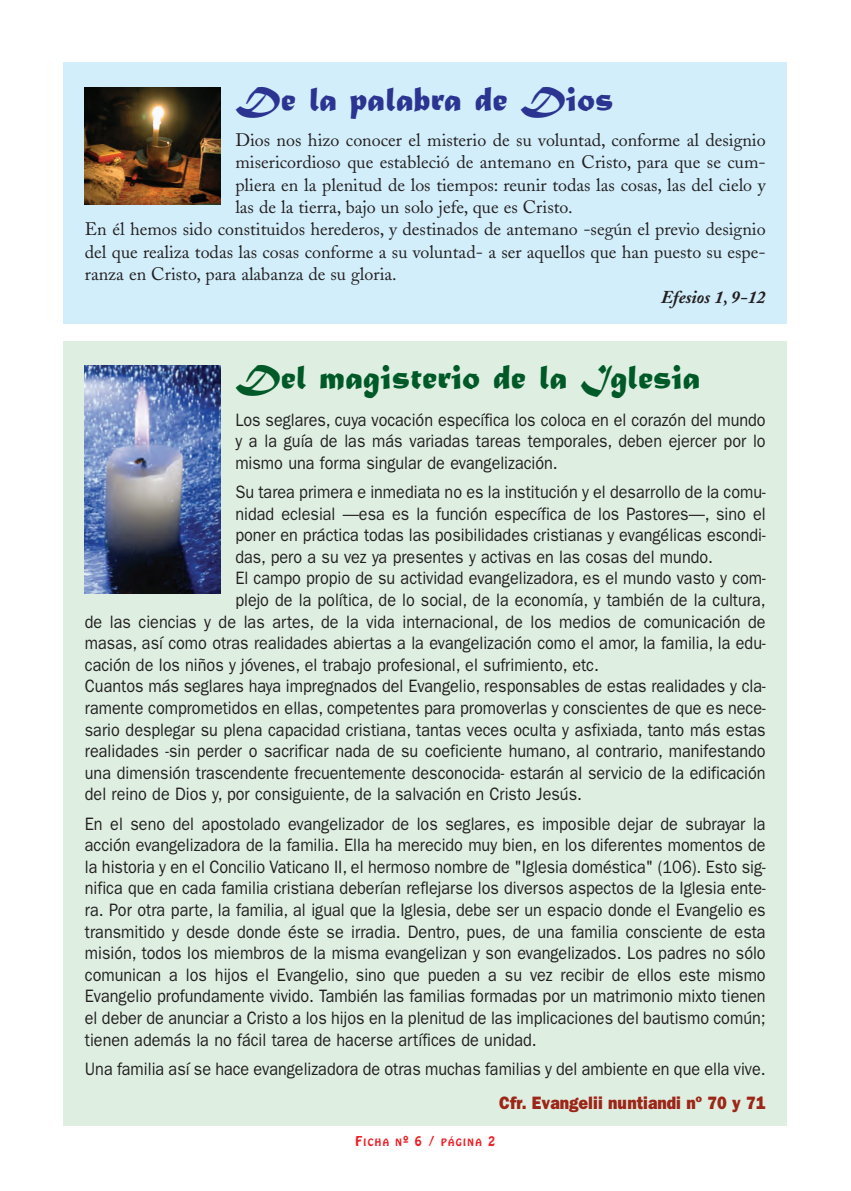
<style>
.page{position:relative;width:851px;height:1191px;background:#fff}
.page>*{position:absolute;margin:0;border:0;box-sizing:border-box;transform-origin:0 0}
.t1{font:36px "Matura MT Script Capitals";color:#005a27}
.t2{font:36px "Matura MT Script Capitals";color:#2c3491}
.t3{font:18px/21.6px "Franklin Gothic";color:#231f20;text-align:justify;scale:.9 1}
.t4{font:18px "Adobe Caslon";color:#231f20}
.t5{font:800 18px "Franklin Gothic";color:#9c2617;scale:.9 1}
.t6{font:italic 700 18px "Adobe Caslon";color:#231f20}
.t7{font:9px "Hobo";letter-spacing:.155em;color:#ee1e24}
.s1{font-size:12px}
</style>
<div class="page">
<div style="left:64px;top:341px;width:722px;height:784px;background:#deefe2"></div>
<div style="left:64px;top:62px;width:722px;height:262px;background:#d2eefa"></div>
<img style="left:85px;top:366px;width:135px;height:228px">
<img style="left:85px;top:87px;width:135px;height:118px">
<h1 class="t2" style="left:235px;top:79px;width:379px">De la palabra de Dios</h1>
<p class="t4" style="left:235px;top:132px;width:531px">Dios nos hizo conocer el misterio de su voluntad, conforme al designio</p>
<p class="t4" style="left:235px;top:155px;width:532px">misericordioso que estableció de antemano en Cristo, para que se cum-</p>
<p class="t4" style="left:235px;top:177px;width:532px">pliera en la plenitud de los tiempos: reunir todas las cosas, las del cielo y</p>
<p class="t4" style="left:235px;top:200px;width:339px">las de la tierra, bajo un solo jefe, que es Cristo.</p>
<p class="t4" style="left:85px;top:222px;width:682px">En él hemos sido constituidos herederos, y destinados de antemano -según el previo designio</p>
<p class="t4" style="left:85px;top:244px;width:682px">del que realiza todas las cosas conforme a su voluntad- a ser aquellos que han puesto su espe-</p>
<p class="t4" style="left:85px;top:267px;width:313px">ranza en Cristo, para alabanza de su gloria.</p>
<p class="t6" style="left:661px;top:289px;width:106px">Efesios 1, 9-12</p>
<h1 class="t1" style="left:235px;top:357px;width:466px">Del magisterio de la Iglesia</h1>
<p class="t3" style="left:235px;top:410px;width:590px">Los seglares, cuya vocación específica los coloca en el corazón del mundo y a la guía de las más variadas tareas temporales, deben ejercer por lo mismo una forma singular de evangelización.</p>
<p class="t3" style="left:235px;top:482px;width:590px">Su tarea primera e inmediata no es la institución y el desarrollo de la comu-</p>
<p class="t3" style="left:235px;top:504px;width:590px">nidad eclesial —esa es la función específica de los Pastores—, sino el</p>
<p class="t3" style="left:235px;top:526px;width:590px">poner en práctica todas las posibilidades cristianas y evangélicas escondi-</p>
<p class="t3" style="left:235px;top:547px;width:532px">das, pero a su vez ya presentes y activas en las cosas del mundo.</p>
<p class="t3" style="left:235px;top:569px;width:590px">El campo propio de su actividad evangelizadora, es el mundo vasto y com-</p>
<p class="t3" style="left:235px;top:590px;width:590px">plejo de la política, de lo social, de la economía, y también de la cultura,</p>
<p class="t3" style="left:85px;top:612px;width:757px">de las ciencias y de las artes, de la vida internacional, de los medios de comunicación de</p>
<p class="t3" style="left:85px;top:634px;width:757px">masas, así como otras realidades abiertas a la evangelización como el amor, la familia, la edu-</p>
<p class="t3" style="left:85px;top:655px;width:572px">cación de los niños y jóvenes, el trabajo profesional, el sufrimiento, etc.</p>
<p class="t3" style="left:85px;top:677px;width:757px">Cuantos más seglares haya impregnados del Evangelio, responsables de estas realidades y cla-</p>
<p class="t3" style="left:85px;top:698px;width:757px">ramente comprometidos en ellas, competentes para promoverlas y conscientes de que es nece-</p>
<p class="t3" style="left:85px;top:720px;width:757px">sario desplegar su plena capacidad cristiana, tantas veces oculta y asfixiada, tanto más estas</p>
<p class="t3" style="left:85px;top:742px;width:757px">realidades -sin perder o sacrificar nada de su coeficiente humano, al contrario, manifestando</p>
<p class="t3" style="left:85px;top:763px;width:757px">una dimensión trascendente frecuentemente desconocida- estarán al servicio de la edificación</p>
<p class="t3" style="left:85px;top:785px;width:553px">del reino de Dios y, por consiguiente, de la salvación en Cristo Jesús.</p>
<p class="t3" style="left:85px;top:814px;width:757px">En el seno del apostolado evangelizador de los seglares, es imposible dejar de subrayar la acción evangelizadora de la familia. Ella ha merecido muy bien, en los diferentes momentos de la historia y en el Concilio Vaticano II, el hermoso nombre de "Iglesia doméstica" (106). Esto sig&shy;nifica que en cada familia cristiana deberían reflejarse los diversos aspectos de la Iglesia ente&shy;ra. Por otra parte, la familia, al igual que la Iglesia, debe ser un espacio donde el Evangelio es transmitido y desde donde éste se irradia. Dentro, pues, de una familia consciente de esta misión, todos los miembros de la misma evangelizan y son evangelizados. Los padres no sólo comunican a los hijos el Evangelio, sino que pueden a su vez recibir de ellos este mismo Evangelio profundamente vivido. También las familias formadas por un matrimonio mixto tienen el deber de anunciar a Cristo a los hijos en la plenitud de las implicaciones del bautismo común; tienen además la no fácil tarea de hacerse artífices de unidad.</p>
<p class="t3" style="left:85px;top:1059px;width:757px">Una familia así se hace evangelizadora de otras muchas familias y del ambiente en que ella vive.</p>
<p class="t5" style="left:499px;top:1096px;width:297px">Cfr. Evangelii nuntiandi nº 70 y 71</p>
<p class="t7" style="left:355px;top:1138px;width:141px"><span class="s1">F</span>ICHA N<span class="s1">º 6 /</span> PÁGINA <span class="s1">2</span></p>
</div>
